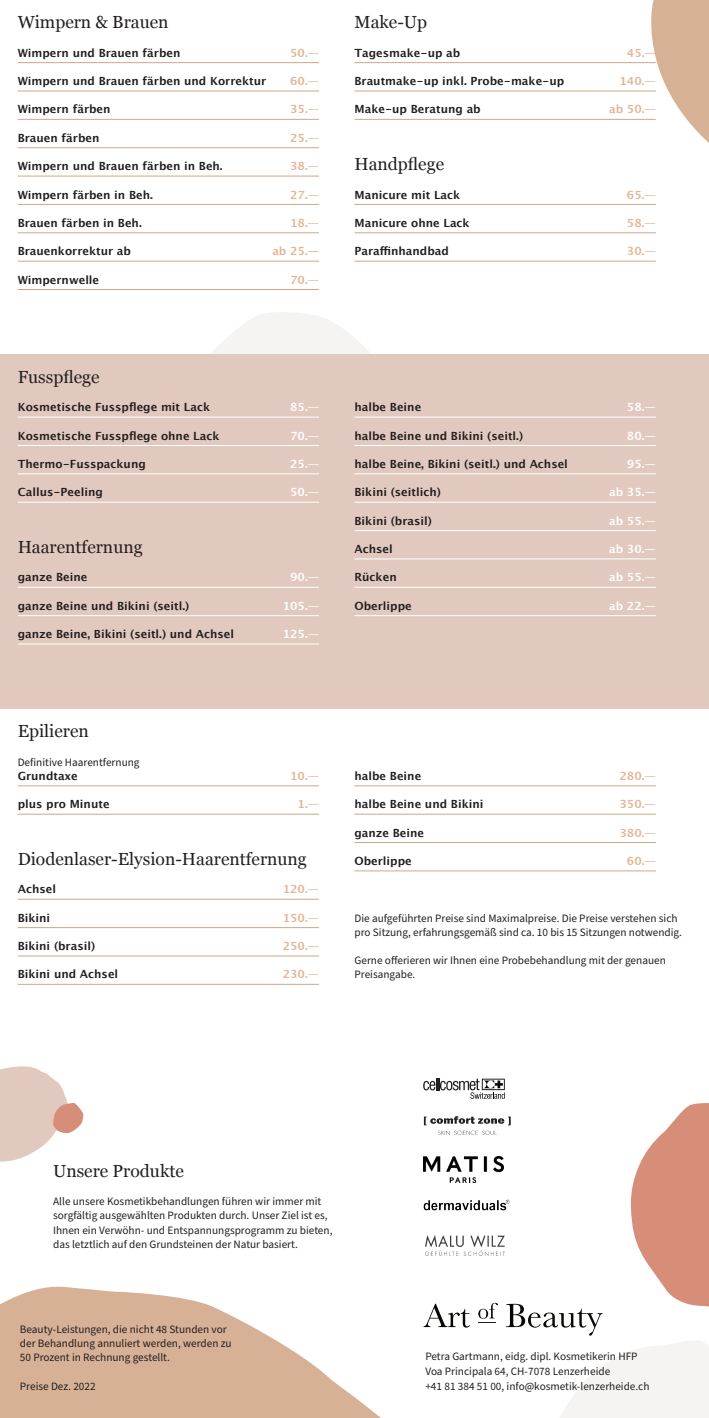
<style>
.page{position:relative;width:709px;height:1418px;background:#fff}
.page>*{position:absolute;margin:0;border:0;box-sizing:border-box;transform-origin:0 0}
.t1{font:17.5px "Georgia";color:#231f20}
.t2{font:700 11.25px "Lucida Grande";color:#231f20}
.t3{font:11.25px/14.1px "Source Sans Pro";color:#231f20}
.t4{font:700 11.25px "Lucida Grande";color:#e2b596}
.t5{font:700 11.25px "Lucida Grande";color:#fff}
.s1{color:#d4a588}
</style>
<div class="page">
<svg style="left:211px;top:312px;width:160px;height:42px;fill:#f5f4f3"></svg>
<div style="left:0;top:354px;width:709px;height:355px;background:#e2c9bf"></div>
<hr style="left:18px;top:62px;width:301px;height:1px;background:#d4a588">
<hr style="left:18px;top:91px;width:301px;height:1px;background:#d4a588">
<hr style="left:18px;top:119px;width:301px;height:1px;background:#d4a588">
<hr style="left:18px;top:147px;width:301px;height:1px;background:#d4a588">
<hr style="left:18px;top:176px;width:301px;height:1px;background:#d4a588">
<hr style="left:18px;top:204px;width:301px;height:1px;background:#d4a588">
<hr style="left:18px;top:232px;width:301px;height:1px;background:#d4a588">
<hr style="left:18px;top:261px;width:301px;height:1px;background:#d4a588">
<hr style="left:18px;top:289px;width:301px;height:1px;background:#d4a588">
<hr style="left:354px;top:62px;width:302px;height:1px;background:#d4a588">
<hr style="left:354px;top:91px;width:302px;height:1px;background:#d4a588">
<hr style="left:354px;top:119px;width:302px;height:1px;background:#d4a588">
<hr style="left:354px;top:204px;width:302px;height:1px;background:#d4a588">
<hr style="left:354px;top:232px;width:302px;height:1px;background:#d4a588">
<hr style="left:354px;top:261px;width:302px;height:1px;background:#d4a588">
<hr style="left:18px;top:417px;width:301px;height:1px;background:#fff">
<hr style="left:18px;top:445px;width:301px;height:1px;background:#fff">
<hr style="left:18px;top:473px;width:301px;height:1px;background:#fff">
<hr style="left:18px;top:502px;width:301px;height:1px;background:#fff">
<hr style="left:18px;top:587px;width:301px;height:1px;background:#fff">
<hr style="left:18px;top:615px;width:301px;height:1px;background:#fff">
<hr style="left:18px;top:643px;width:301px;height:1px;background:#fff">
<hr style="left:354px;top:417px;width:302px;height:1px;background:#fff">
<hr style="left:354px;top:445px;width:302px;height:1px;background:#fff">
<hr style="left:354px;top:473px;width:302px;height:1px;background:#fff">
<hr style="left:354px;top:502px;width:302px;height:1px;background:#fff">
<hr style="left:354px;top:530px;width:302px;height:1px;background:#fff">
<hr style="left:354px;top:558px;width:302px;height:1px;background:#fff">
<hr style="left:354px;top:587px;width:302px;height:1px;background:#fff">
<hr style="left:354px;top:615px;width:302px;height:1px;background:#fff">
<hr style="left:18px;top:785px;width:301px;height:1px;background:#d4a588">
<hr style="left:18px;top:813px;width:301px;height:1px;background:#d4a588">
<hr style="left:18px;top:899px;width:301px;height:1px;background:#d4a588">
<hr style="left:18px;top:927px;width:301px;height:1px;background:#d4a588">
<hr style="left:18px;top:955px;width:301px;height:1px;background:#d4a588">
<hr style="left:18px;top:984px;width:301px;height:1px;background:#d4a588">
<hr style="left:354px;top:785px;width:302px;height:1px;background:#d4a588">
<hr style="left:354px;top:813px;width:302px;height:1px;background:#d4a588">
<hr style="left:354px;top:842px;width:302px;height:1px;background:#d4a588">
<hr style="left:354px;top:870px;width:302px;height:1px;background:#d4a588">
<svg style="left:0;top:1286px;width:380px;height:131px;fill:#d7b196"></svg>
<svg style="left:591px;top:0;width:118px;height:262px"></svg>
<svg style="left:0;top:1066px;width:84px;height:96px"></svg>
<svg style="left:423px;top:1078px;width:286px;height:339px"></svg>
<img style="left:423px;top:1199px;width:86px;height:11px">
<img style="left:425px;top:1235px;width:79px;height:20px">
<img style="left:423px;top:1156px;width:81px;height:26px">
<h1 class="t1" style="left:18px;top:15px;width:152px">Wimpern &amp; Brauen</h1>
<p class="t2" style="left:18px;top:48px;width:164px">Wimpern und Brauen färben</p>
<p class="t4" style="left:290px;top:48px;width:30px">50.—</p>
<p class="t2" style="left:18px;top:76px;width:250px">Wimpern und Brauen färben und Korrektur</p>
<p class="t4" style="left:290px;top:76px;width:30px">60.—</p>
<p class="t2" style="left:18px;top:105px;width:94px">Wimpern färben</p>
<p class="t4" style="left:290px;top:105px;width:30px">35.—</p>
<p class="t2" style="left:18px;top:133px;width:83px">Brauen färben</p>
<p class="t4" style="left:290px;top:133px;width:30px">25.—</p>
<p class="t2" style="left:18px;top:161px;width:206px">Wimpern und Brauen färben in Beh.</p>
<p class="t4" style="left:290px;top:161px;width:30px">38.—</p>
<p class="t2" style="left:18px;top:190px;width:137px">Wimpern färben in Beh.</p>
<p class="t4" style="left:290px;top:190px;width:30px">27.—</p>
<p class="t2" style="left:18px;top:218px;width:126px">Brauen färben in Beh.</p>
<p class="t4" style="left:290px;top:218px;width:30px">18.—</p>
<p class="t2" style="left:18px;top:246px;width:115px">Brauenkorrektur ab</p>
<p class="t4" style="left:272px;top:246px;width:48px">ab 25.<span class="s1">—</span></p>
<p class="t2" style="left:18px;top:275px;width:83px">Wimpernwelle</p>
<p class="t4" style="left:290px;top:275px;width:30px">70.—</p>
<h1 class="t1" style="left:18px;top:369px;width:83px">Fusspflege</h1>
<p class="t2" style="left:18px;top:402px;width:194px">Kosmetische Fusspflege mit Lack</p>
<p class="t5" style="left:290px;top:402px;width:30px">85.—</p>
<p class="t2" style="left:18px;top:431px;width:203px">Kosmetische Fusspflege ohne Lack</p>
<p class="t5" style="left:290px;top:431px;width:30px">70.—</p>
<p class="t2" style="left:18px;top:459px;width:130px">Thermo-Fusspackung</p>
<p class="t5" style="left:290px;top:459px;width:30px">25.—</p>
<p class="t2" style="left:18px;top:487px;width:87px">Callus-Peeling</p>
<p class="t5" style="left:290px;top:487px;width:30px">50.—</p>
<h1 class="t1" style="left:18px;top:540px;width:126px">Haarentfernung</h1>
<p class="t2" style="left:18px;top:572px;width:71px">ganze Beine</p>
<p class="t5" style="left:290px;top:572px;width:30px">90.—</p>
<p class="t2" style="left:18px;top:601px;width:173px">ganze Beine und Bikini (seitl.)</p>
<p class="t5" style="left:283px;top:601px;width:38px">105.—</p>
<p class="t2" style="left:18px;top:629px;width:218px">ganze Beine, Bikini (seitl.) und Achsel</p>
<p class="t5" style="left:283px;top:629px;width:38px">125.—</p>
<h1 class="t1" style="left:18px;top:724px;width:73px">Epilieren</h1>
<p class="t3" style="left:18px;top:755px;width:123px">Definitive Haarentfernung</p>
<p class="t2" style="left:18px;top:771px;width:62px">Grundtaxe</p>
<p class="t4" style="left:290px;top:771px;width:30px">10.—</p>
<p class="t2" style="left:18px;top:799px;width:93px">plus pro Minute</p>
<p class="t4" style="left:297px;top:799px;width:23px">1.—</p>
<h1 class="t1" style="left:18px;top:851px;width:291px">Diodenlaser-Elysion-Haarentfernung</h1>
<p class="t2" style="left:18px;top:884px;width:40px">Achsel</p>
<p class="t4" style="left:283px;top:884px;width:38px">120.—</p>
<p class="t2" style="left:18px;top:912px;width:34px">Bikini</p>
<p class="t4" style="left:283px;top:912px;width:38px">150.—</p>
<p class="t2" style="left:18px;top:941px;width:79px">Bikini (brasil)</p>
<p class="t4" style="left:283px;top:941px;width:38px">250.—</p>
<p class="t2" style="left:18px;top:969px;width:102px">Bikini und Achsel</p>
<p class="t4" style="left:283px;top:969px;width:38px">230.—</p>
<h1 class="t1" style="left:354px;top:15px;width:74px">Make-Up</h1>
<p class="t2" style="left:354px;top:48px;width:107px">Tagesmake-up ab</p>
<p class="t4" style="left:627px;top:48px;width:30px">45.—</p>
<p class="t2" style="left:354px;top:76px;width:211px">Brautmake-up inkl. Probe-make-up</p>
<p class="t4" style="left:619px;top:76px;width:38px">140.—</p>
<p class="t2" style="left:354px;top:105px;width:128px">Make-up Beratung ab</p>
<p class="t4" style="left:609px;top:105px;width:48px">ab 50.—</p>
<h1 class="t1" style="left:354px;top:157px;width:91px">Handpflege</h1>
<p class="t2" style="left:354px;top:190px;width:107px">Manicure mit Lack</p>
<p class="t4" style="left:627px;top:190px;width:30px">65.—</p>
<p class="t2" style="left:354px;top:218px;width:117px">Manicure ohne Lack</p>
<p class="t4" style="left:627px;top:218px;width:30px">58.—</p>
<p class="t2" style="left:354px;top:246px;width:96px">Paraffinhandbad</p>
<p class="t4" style="left:627px;top:246px;width:30px">30.—</p>
<p class="t2" style="left:354px;top:402px;width:68px">halbe Beine</p>
<p class="t5" style="left:627px;top:402px;width:30px">58.—</p>
<p class="t2" style="left:354px;top:431px;width:170px">halbe Beine und Bikini (seitl.)</p>
<p class="t5" style="left:627px;top:431px;width:30px">80.—</p>
<p class="t2" style="left:354px;top:459px;width:215px">halbe Beine, Bikini (seitl.) und Achsel</p>
<p class="t5" style="left:627px;top:459px;width:30px">95.—</p>
<p class="t2" style="left:354px;top:487px;width:88px">Bikini (seitlich)</p>
<p class="t5" style="left:609px;top:487px;width:48px">ab 35.—</p>
<p class="t2" style="left:354px;top:516px;width:79px">Bikini (brasil)</p>
<p class="t5" style="left:609px;top:516px;width:48px">ab 55.—</p>
<p class="t2" style="left:354px;top:544px;width:40px">Achsel</p>
<p class="t5" style="left:609px;top:544px;width:48px">ab 30.—</p>
<p class="t2" style="left:354px;top:572px;width:44px">Rücken</p>
<p class="t5" style="left:609px;top:572px;width:48px">ab 55.—</p>
<p class="t2" style="left:354px;top:601px;width:59px">Oberlippe</p>
<p class="t5" style="left:609px;top:601px;width:48px">ab 22.—</p>
<p class="t2" style="left:354px;top:771px;width:68px">halbe Beine</p>
<p class="t4" style="left:619px;top:771px;width:38px">280.—</p>
<p class="t2" style="left:354px;top:799px;width:130px">halbe Beine und Bikini</p>
<p class="t4" style="left:619px;top:799px;width:38px">350.—</p>
<p class="t2" style="left:354px;top:827px;width:71px">ganze Beine</p>
<p class="t4" style="left:619px;top:827px;width:38px">380.—</p>
<p class="t2" style="left:354px;top:856px;width:59px">Oberlippe</p>
<p class="t4" style="left:627px;top:856px;width:30px">60.—</p>
<p class="t3" style="left:354px;top:911px;width:329px">Die aufgeführten Preise sind Maximalpreise. Die Preise verstehen sich pro Sitzung, erfahrungsgemäß sind ca. 10 bis 15 Sitzungen notwendig.</p>
<p class="t3" style="left:354px;top:953px;width:313px">Gerne offerieren wir Ihnen eine Probebehandlung mit der genauen<br>Preisangabe.</p>
<h1 class="t1" style="left:53px;top:1163px;width:132px">Unsere Produkte</h1>
<p class="t3" style="left:53px;top:1194px;width:281px">Alle unsere Kosmetikbehandlungen führen wir immer mit sorgfältig ausgewählten Produkten durch. Unser Ziel ist es, Ihnen ein Verwöhn- und Entspannungsprogramm zu bieten, das letztlich auf den Grundsteinen der Natur basiert.</p>
<p class="t3" style="left:20px;top:1322px;width:213px">Beauty-Leistungen, die nicht 48 Stunden vor der Behandlung annuliert werden, werden zu<br>50 Prozent in Rechnung gestellt.</p>
<p class="t3" style="left:20px;top:1378px;width:77px">Preise Dez. 2022</p>
<p class="t3" style="left:425px;top:1348px;width:226px;line-height:15px">Petra Gartmann, eidg. dipl. Kosmetikerin HFP<br>Voa Principala 64, CH-7078 Lenzerheide<br>+41 81 384 51 00, info@kosmetik-lenzerheide.ch</p>
</div>
